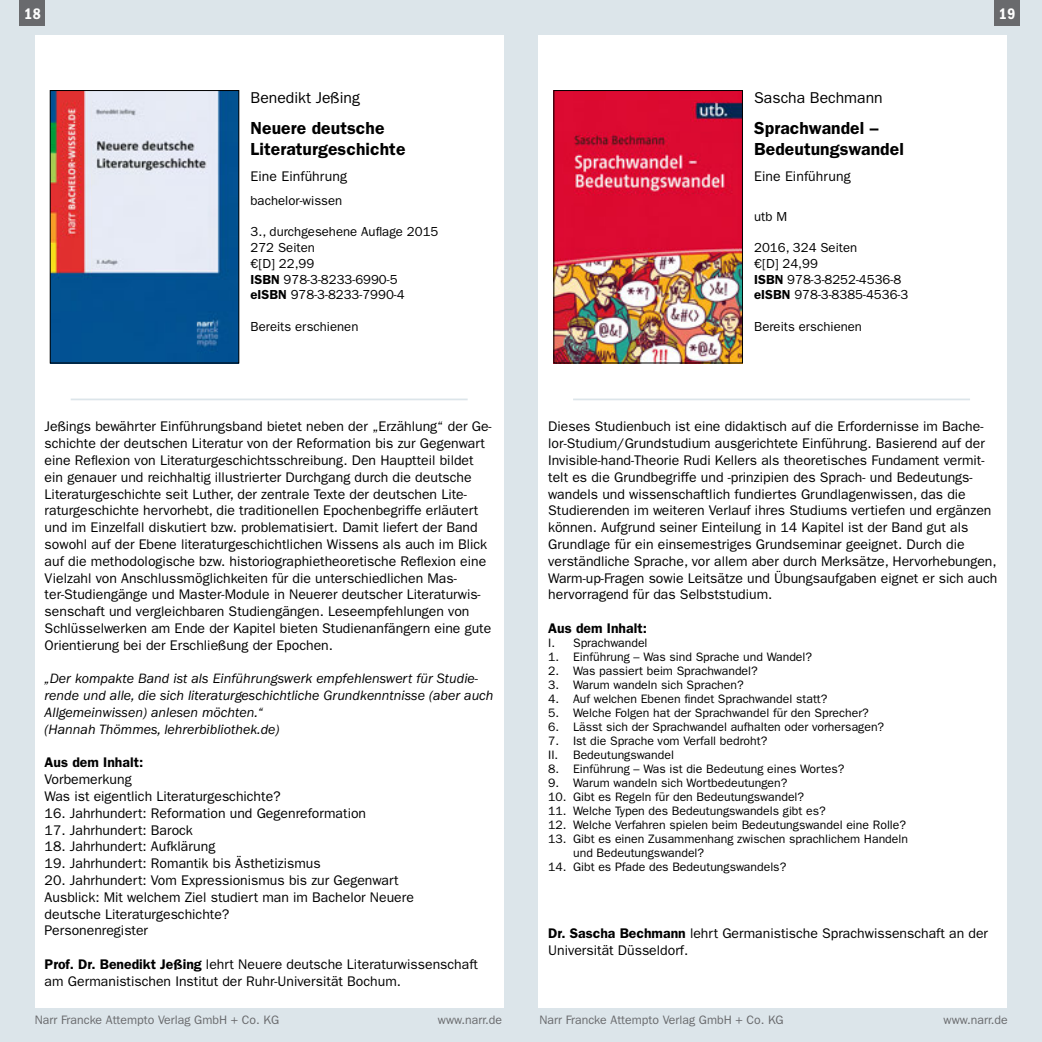
<style>
.page{position:relative;width:1042px;height:1042px;background:#fff}
.page>*{position:absolute;margin:0;border:0;box-sizing:border-box;transform-origin:0 0}
.t1{font:600 17.5px/21px "ITC Franklin Gothic Std";letter-spacing:.005em;color:#000}
.t2{font:15.75px "ITC Franklin Gothic Std";color:#000}
.t3{font:15.75px "ITC Franklin Gothic Std Dm Cd";color:#fff}
.t4{font:14px/16.8px "ITC Franklin Gothic Std";color:#000}
.t5{font:italic 14px/16.8px "ITC Franklin Gothic Std";color:#000}
.t6{font:600 14px "ITC Franklin Gothic Std";color:#000}
.t7{font:13.12px/15.8px "ITC Franklin Gothic Std";color:#000}
.t8{font:12.25px/14px "ITC Franklin Gothic Std";color:#000}
.t9{font:12.25px "ITC Franklin Gothic Std";color:#696a6d}
.s1{font-weight:600}
</style>
<div class="page">
<div style="left:0;top:0;width:521px;height:1042px;background:#dce5ea"></div>
<div style="left:521px;top:0;width:521px;height:1042px;background:#dce5ea"></div>
<div style="left:538px;top:35px;width:469px;height:972px;background:#fff"></div>
<div style="left:35px;top:35px;width:469px;height:972px;background:#fff"></div>
<hr style="left:71px;top:398px;width:397px;height:2px;background:#dce5ea">
<hr style="left:573px;top:398px;width:397px;height:2px;background:#dce5ea">
<div style="left:20px;top:0;width:25px;height:26px;background:#696a6d"></div>
<div style="left:994px;top:0;width:26px;height:26px;background:#696a6d"></div>
<img style="left:555px;top:92px;width:185px;height:269px">
<img style="left:52px;top:92px;width:185px;height:269px">
<div style="left:50px;top:90px;width:189px;height:273px;border:1px solid #000"></div>
<p class="t3" style="left:24px;top:5px;width:18px">18</p>
<p class="t3" style="left:999px;top:5px;width:18px">19</p>
<p class="t2" style="left:251px;top:88px;width:111px">Benedikt Jeßing</p>
<p class="t1" style="left:251px;top:117px;width:156px">Neuere deutsche<br>Literaturgeschichte</p>
<p class="t4" style="left:251px;top:168px;width:98px">Eine Einführung</p>
<p class="t7" style="left:251px;top:193px;width:93px">bachelor-wissen</p>
<p class="t7" style="left:251px;top:224px;width:189px">3., durchgesehene Auflage 2015<br>272 Seiten<br>€[D] 22,99<br><span class="s1">ISBN</span> 978-3-8233-6990-5<br><span class="s1">eISBN</span> 978-3-8233-7990-4</p>
<p class="t7" style="left:251px;top:319px;width:109px">Bereits erschienen</p>
<p class="t4" style="left:45px;top:418px;width:448px">Jeßings bewährter Einführungsband bietet neben der „Erzählung“ der Ge&shy;schichte der deutschen Literatur von der Reformation bis zur Gegenwart eine Reflexion von Literaturgeschichtsschreibung. Den Hauptteil bildet ein genauer und reichhaltig illustrierter Durchgang durch die deutsche Literaturgeschichte seit Luther, der zentrale Texte der deutschen Lite&shy;raturgeschichte hervorhebt, die traditionellen Epochenbegriffe erläutert und im Einzelfall diskutiert bzw. problematisiert. Damit liefert der Band sowohl auf der Ebene literaturgeschichtlichen Wissens als auch im Blick auf die methodologische bzw. historiographietheoretische Reflexion eine Vielzahl von Anschlussmöglichkeiten für die unterschiedlichen Mas&shy;ter-Studiengänge und Master-Module in Neuerer deutscher Literaturwis&shy;senschaft und vergleichbaren Studiengängen. Leseempfehlungen von Schlüsselwerken am Ende der Kapitel bieten Studienanfängern eine gute Orientierung bei der Erschließung der Epochen.</p>
<p class="t5" style="left:45px;top:670px;width:450px">„Der kompakte Band ist als Einführungswerk empfehlenswert für Studie&shy;rende und alle, die sich literaturgeschichtliche Grundkenntnisse (aber auch Allgemeinwissen) anlesen möchten.“<br>(Hannah Thömmes, lehrerbibliothek.de)</p>
<p class="t6" style="left:45px;top:754px;width:100px">Aus dem Inhalt:</p>
<p class="t4" style="left:45px;top:771px;width:238px">Vorbemerkung<br>Was ist eigentlich Literaturgeschichte?</p>
<p class="t4" style="left:45px;top:805px;width:323px">16. Jahrhundert: Reformation und Gegenreformation</p>
<p class="t4" style="left:45px;top:821px;width:150px">17. Jahrhundert: Barock</p>
<p class="t4" style="left:45px;top:838px;width:172px">18. Jahrhundert: Aufklärung</p>
<p class="t4" style="left:45px;top:855px;width:277px">19. Jahrhundert: Romantik bis Ästhetizismus</p>
<p class="t4" style="left:45px;top:872px;width:371px">20. Jahrhundert: Vom Expressionismus bis zur Gegenwart Ausblick: Mit welchem Ziel studiert man im Bachelor Neuere deutsche Literaturgeschichte?<br>Personenregister</p>
<p class="t4" style="left:45px;top:956px;width:435px"><span class="s1">Prof. Dr. Benedikt Jeßing</span> lehrt Neuere deutsche Literaturwissenschaft am Germanistischen Institut der Ruhr-Universität Bochum.</p>
<p class="t2" style="left:754px;top:88px;width:130px">Sascha Bechmann</p>
<p class="t1" style="left:754px;top:117px;width:151px">Sprachwandel –<br>Bedeutungswandel</p>
<p class="t4" style="left:754px;top:168px;width:98px">Eine Einführung</p>
<p class="t7" style="left:754px;top:208px;width:35px">utb M</p>
<p class="t7" style="left:754px;top:240px;width:156px">2016, 324 Seiten<br>€[D] 24,99<br><span class="s1">ISBN</span> 978-3-8252-4536-8 <span class="s1">eISBN</span> 978-3-8385-4536-3</p>
<p class="t7" style="left:754px;top:319px;width:109px">Bereits erschienen</p>
<p class="t4" style="left:548px;top:418px;width:450px">Dieses Studienbuch ist eine didaktisch auf die Erfordernisse im Bache&shy;lor-Studium/Grundstudium ausgerichtete Einführung. Basierend auf der Invisible-hand-Theorie Rudi Kellers als theoretisches Fundament vermit&shy;telt es die Grundbegriffe und -prinzipien des Sprach- und Bedeutungs&shy;wandels und wissenschaftlich fundiertes Grundlagenwissen, das die Studierenden im weiteren Verlauf ihres Studiums vertiefen und ergänzen können. Aufgrund seiner Einteilung in 14 Kapitel ist der Band gut als Grundlage für ein einsemestriges Grundseminar geeignet. Durch die verständliche Sprache, vor allem aber durch Merksätze, Hervorhebungen, Warm-up-Fragen sowie Leitsätze und Übungsaufgaben eignet er sich auch hervorragend für das Selbststudium.</p>
<p class="t6" style="left:548px;top:620px;width:100px">Aus dem Inhalt:</p>
<p class="t8" style="left:548px;top:636px;width:101px">I. Sprachwandel</p>
<p class="t8" style="left:548px;top:650px;width:265px">1. Einführung – Was sind Sprache und Wandel?</p>
<p class="t8" style="left:548px;top:664px;width:211px">2. Was passiert beim Sprachwandel?</p>
<p class="t8" style="left:548px;top:678px;width:197px">3. Warum wandeln sich Sprachen?</p>
<p class="t8" style="left:548px;top:692px;width:281px">4. Auf welchen Ebenen findet Sprachwandel statt?</p>
<p class="t8" style="left:548px;top:706px;width:322px">5. Welche Folgen hat der Sprachwandel für den Sprecher?</p>
<p class="t8" style="left:548px;top:720px;width:337px">6. Lässt sich der Sprachwandel aufhalten oder vorhersagen?</p>
<p class="t8" style="left:548px;top:734px;width:221px">7. Ist die Sprache vom Verfall bedroht?<br>II. Bedeutungswandel</p>
<p class="t8" style="left:548px;top:762px;width:297px">8. Einführung – Was ist die Bedeutung eines Wortes?</p>
<p class="t8" style="left:548px;top:776px;width:241px">9. Warum wandeln sich Wortbedeutungen?</p>
<p class="t8" style="left:548px;top:790px;width:257px">10. Gibt es Regeln für den Bedeutungswandel?</p>
<p class="t8" style="left:548px;top:804px;width:279px">11. Welche Typen des Bedeutungswandels gibt es?</p>
<p class="t8" style="left:548px;top:818px;width:359px">12. Welche Verfahren spielen beim Bedeutungswandel eine Rolle?</p>
<p class="t8" style="left:573px;top:832px;width:336px;text-indent:-25px">13. Gibt es einen Zusammenhang zwischen sprachlichem Handeln und Bedeutungswandel?</p>
<p class="t8" style="left:548px;top:860px;width:239px">14. Gibt es Pfade des Bedeutungswandels?</p>
<p class="t4" style="left:548px;top:925px;width:441px"><span class="s1">Dr. Sascha Bechmann</span> lehrt Germanistische Sprachwissenschaft an der<br>Universität Düsseldorf.</p>
<p class="t9" style="left:35px;top:1013px;width:246px">Narr Francke Attempto Verlag GmbH + Co. KG</p>
<p class="t9" style="left:438px;top:1013px;width:66px">www.narr.de</p>
<p class="t9" style="left:539px;top:1013px;width:246px">Narr Francke Attempto Verlag GmbH + Co. KG</p>
<p class="t9" style="left:943px;top:1013px;width:66px">www.narr.de</p>
</div>
